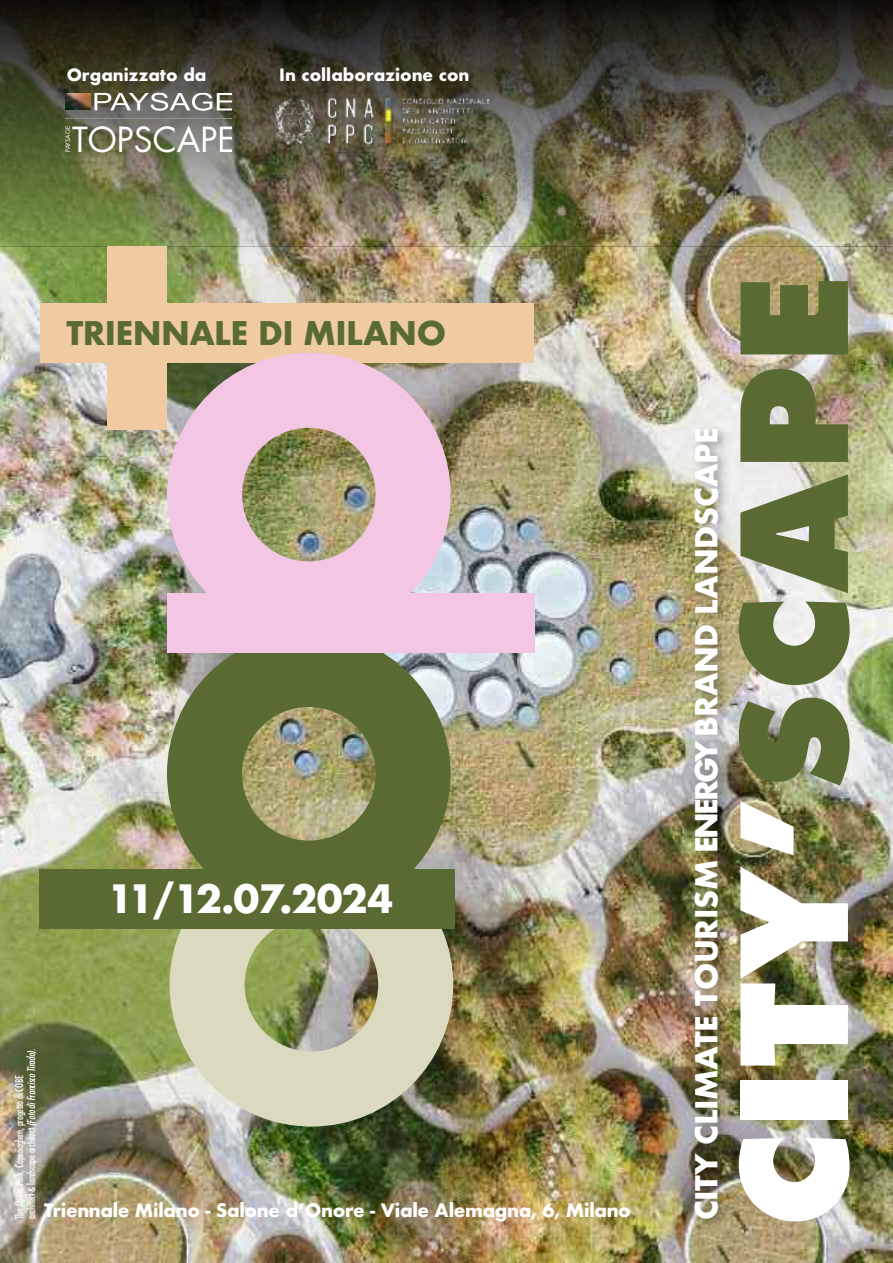
<style>
.page{position:relative;width:893px;height:1263px;background:#fff}
.page>*{position:absolute;margin:0;border:0;box-sizing:border-box;transform-origin:0 0}
.t1{font:800 142.5px "Futura";letter-spacing:.03em;color:#fff}
.t2{font:700 38.1px "Futura";letter-spacing:-.025em;color:#fff}
.t3{font:33.75px "Futura";color:#fff}
.t4{font:700 31.8px "Futura";letter-spacing:-.02em;color:#596b33}
.t5{font:700 29.55px "Futura";letter-spacing:-.01em;color:#fff}
.t6{font:700 18px "Futura";letter-spacing:-.02em;color:#fff}
.t7{font:700 16.5px "Futura";color:#fff}
.t8{font:condensed 10.5px/12px "Futura";letter-spacing:-.02em;color:#fff}
.t9{font:6.15px "Futura";color:#fff}
.s1{font-style:italic}
.s2{color:#596b33}
</style>
<div class="page">
<img style="left:0;top:247px;width:893px;height:1016px">
<img style="left:0;top:0;width:893px;height:247px">
<img style="left:265px;top:86px;width:232px;height:77px">
<img style="left:287px;top:355px;width:606px;height:882px">
<hr style="left:65px;top:118px;width:167px;height:1px;background:#909396">
<svg style="left:94px;top:93px;width:138px;height:18px"></svg>
<img style="left:66px;top:93px;width:25px;height:17px">
<svg style="left:170px;top:843px;width:283px;height:283px;background:#bbbd9f"></svg>
<svg style="left:167px;top:652px;width:284px;height:217px;background:#757f50"></svg>
<div style="left:39px;top:869px;width:416px;height:59px;background:#596b33"></div>
<div style="left:40px;top:304px;width:494px;height:59px;background:#f0caa1"></div>
<div style="left:167px;top:593px;width:367px;height:59px;background:#f3c7e4"></div>
<svg style="left:167px;top:353px;width:284px;height:240px;background:#d1b5ba"></svg>
<div style="left:108px;top:247px;width:59px;height:183px;background:#f0caa1"></div>
<h3 class="t7" style="left:67px;top:63px;width:141px">Organizzato da</h3>
<h3 class="t7" style="left:279px;top:63px;width:192px">In collaborazione con</h3>
<p class="t9" style="left:65px;top:152px;width:28px;rotate:-90deg">PAYSAGE</p>
<h3 class="t3" style="left:72px;top:124px;width:165px">TOPSCAPE</h3>
<h3 class="t4" style="left:67px;top:310px;width:381px">TRIENNALE DI MILANO</h3>
<h2 class="t2" style="left:108px;top:872px;width:287px">11/12.07.2024</h2>
<p class="t8" style="left:14px;top:1219px;width:172px;rotate:-90deg">The Opera Park, Copenaghen, progetto di COBE architect &amp; landscape architect <span class="s1">(FotodiFranciscoTirado)</span>.</p>
<h3 class="t6" style="left:44px;top:1197px;width:588px">Triennale Milano - Salone d’Onore - Viale Alemagna, 6, Milano</h3>
<h3 class="t5" style="left:685px;top:1220px;width:794px;rotate:-90deg">CITY CLIMATE TOURISM ENERGYBRAND LANDSCAPE</h3>
<h1 class="t1" style="left:732px;top:1226px;width:954px;rotate:-90deg">CITY’<span class="s2">SCAPE</span></h1>
</div>
